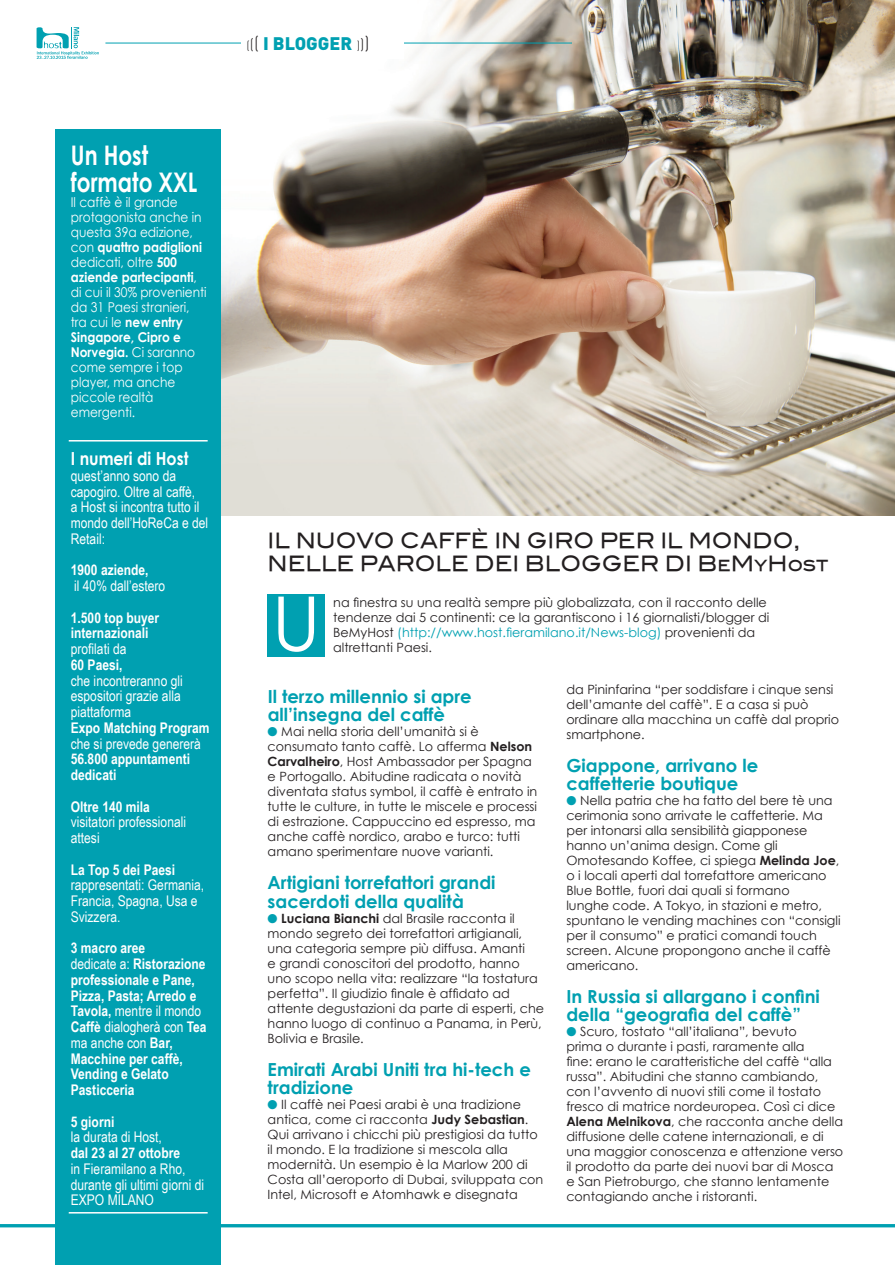
<style>
.page{position:relative;width:895px;height:1265px;background:#fff}
.page>*{position:absolute;margin:0;border:0;box-sizing:border-box;transform-origin:0 0}
.t1{font:75px "Century Gothic";color:#fff}
.t2{font:700 27px/27px "Century Gothic";color:#fff;scale:.8 1}
.t3{font:21px/22.5px "Blair Md ITCTT Medium";color:#231f20;scale:.9 1}
.t4{font:700 18px/18px "Century Gothic";color:#00a0b1}
.t5{font:900 18px "DIN";color:#00a0b1}
.t6{font:700 18px "Century Gothic";color:#fff;scale:.88 1}
.t7{font:14.7px/15.8px "Arial Narrow";color:#fff}
.t8{font:700 14.7px/15.8px "Arial Narrow";color:#fff}
.t9{font:13.5px/15px "Century Gothic";color:#fff;scale:.9 1}
.t10{font:12.75px/15px "Century Gothic";color:#231f20}
.s1{font-weight:700}
.s2{font-weight:400}
.s3{font-family:"DIN Light Alternate";font-weight:400;font-size:12px;color:#231f20}
.s4{font-family:"DIN Light Alternate";font-weight:400;font-size:15px;color:#231f20}
.s5{font-family:"DIN Light Alternate";font-weight:400;color:#231f20}
.s6{font-size:18px}
.s7{color:#00a0b1}
</style>
<div class="page">
<img style="left:188px;top:0;width:707px;height:515px">
<svg style="left:37px;top:27px;width:62px;height:32px"></svg>
<hr style="left:105px;top:43px;width:467px;height:1px;background:#00a0b1">
<div style="left:242px;top:35px;width:162px;height:24px;background:#fff"></div>
<hr style="left:0;top:1224px;width:895px;height:3px;background:#00a0b1">
<div style="left:55px;top:129px;width:166px;height:944px;background:#00a0b1"></div>
<div style="left:55px;top:380px;width:166px;height:885px;background:#00a0b1"></div>
<hr style="left:69px;top:440px;width:139px;height:1px;background:#fff">
<hr style="left:69px;top:1212px;width:139px;height:1px;background:#fff">
<div style="left:268px;top:594px;width:57px;height:63px;background:#00a0b1"></div>
<h2 class="t2" style="left:71px;top:141px;width:160px">Un Host formato XXL</h2>
<p class="t9" style="left:71px;top:194px;width:152px">Il caffè è il grande protagonista anche in questa 39a edizione, con <span class="s1">quattro padiglioni </span>dedicati, oltre <span class="s1">500 aziende partecipanti</span>, di cui il 30% provenienti da 31 Paesi stranieri, tra cui le <span class="s1">new entry<br>Singapore, Cipro e<br>Norvegia.</span> Ci saranno come sempre i top player, ma anche piccole realtà emergenti.</p>
<h3 class="t6" style="left:71px;top:447px;width:135px">I numeri di Host</h3>
<p class="t7" style="left:71px;top:467px;width:139px">quest’anno sono da capogiro. Oltre al caffè,<br>a Host si incontra tutto il mondo dell’HoReCa e del<br>Retail:</p>
<p class="t8" style="left:71px;top:561px;width:79px">1900 aziende,</p>
<p class="t7" style="left:74px;top:577px;width:93px">il 40% dall’estero</p>
<p class="t8" style="left:71px;top:609px;width:90px">1.500 top buyer internazionali</p>
<p class="t7" style="left:71px;top:640px;width:57px">profilati da</p>
<p class="t8" style="left:71px;top:656px;width:53px">60 Paesi,</p>
<p class="t7" style="left:71px;top:672px;width:113px">che incontreranno gli espositori grazie alla piattaforma</p>
<p class="t8" style="left:71px;top:719px;width:140px">Expo Matching Program</p>
<p class="t7" style="left:71px;top:735px;width:131px">che si prevede genererà</p>
<p class="t8" style="left:71px;top:750px;width:121px">56.800 appuntamenti dedicati</p>
<p class="t8" style="left:71px;top:798px;width:81px">Oltre 140 mila</p>
<p class="t7" style="left:71px;top:814px;width:117px">visitatori professionali attesi</p>
<p class="t8" style="left:71px;top:861px;width:106px">La Top 5 dei Paesi</p>
<p class="t7" style="left:71px;top:877px;width:135px">rappresentati: Germania,<br>Francia, Spagna, Usa e<br>Svizzera.</p>
<p class="t8" style="left:71px;top:939px;width:137px">3 macro aree<br><span class="s2">dedicate a:</span> Ristorazione professionale e Pane,<br>Pizza, Pasta; Arredo e<br>Tavola, <span class="s2">mentre il mondo<br></span>Caffè <span class="s2">dialogherà con</span> Tea <span class="s2">ma anche con</span> Bar,<br>Macchine per caffè,<br>Vending e Gelato<br>Pasticceria</p>
<p class="t8" style="left:71px;top:1113px;width:45px">5 giorni</p>
<p class="t7" style="left:71px;top:1128px;width:93px">la durata di Host,</p>
<p class="t8" style="left:71px;top:1144px;width:111px">dal 23 al 27 ottobre</p>
<p class="t7" style="left:71px;top:1160px;width:135px">in Fieramilano a Rho, durante gli ultimi giorni di<br>EXPO MILANO</p>
<h3 class="t5" style="left:246px;top:31px;width:38px"><span class="s3">(</span><span class="s4">(</span><span class="s5">(</span> i BLO</h3>
<h3 class="t5" style="left:306px;top:31px;width:65px">GGER <span class="s3">)</span><span class="s4">)</span><span class="s5">)</span></h3>
<h3 class="t3" style="left:268px;top:527px;width:624px">IL NUOVO CAFFÈ I N GI RO PER I L MONDO,<br>NELLE PAROLE DEI BLOGGER DI B <span class="s6">E</span>M<span class="s6">Y</span>H<span class="s6">OST</span></h3>
<h1 class="t1" style="left:272px;top:577px;width:51px">U</h1>
<p class="t10" style="left:333px;top:595px;width:438px">na finestra su una realtà sempre più globalizzata, con il racconto delle tendenze dai 5 continenti: ce la garantiscono i 16 giornalisti/blogger di<br>BeMyHost <span class="s7">(http://www.host.fieramilano.it/News-blog)</span> provenienti da</p>
<p class="t10" style="left:333px;top:640px;width:100px">altrettanti Paesi.</p>
<h3 class="t4" style="left:268px;top:687px;width:206px">Il terzo millennio si apre all’insegna del caffè</h3>
<p class="t10" style="left:268px;top:724px;width:271px"><span class="s7">●</span> Mai nella storia dell’umanità si è consumato tanto caffè. Lo afferma <span class="s1">Nelson Carvalheiro</span>, Host Ambassador per Spagna e Portogallo. Abitudine radicata o novità diventata status symbol, il caffè è entrato in tutte le culture, in tutte le miscele e processi di estrazione. Cappuccino ed espresso, ma anche caffè nordico, arabo e turco: tutti amano sperimentare nuove varianti.</p>
<h3 class="t4" style="left:268px;top:873px;width:229px">Artigiani torrefattori grandi sacerdoti della qualità</h3>
<p class="t10" style="left:268px;top:910px;width:278px"><span class="s7">●</span> <span class="s1">Luciana Bianchi</span> dal Brasile racconta il mondo segreto dei torrefattori artigianali, una categoria sempre più diffusa. Amanti<br>e grandi conoscitori del prodotto, hanno uno scopo nella vita: realizzare “la tostatura perfetta”. Il giudizio finale è affidato ad attente degustazioni da parte di esperti, che hanno luogo di continuo a Panama, in Perù, Bolivia e Brasile.</p>
<h3 class="t4" style="left:268px;top:1059px;width:265px">Emirati Arabi Uniti tra hi-tech e tradizione</h3>
<p class="t10" style="left:268px;top:1096px;width:277px"><span class="s7">●</span> Il caffè nei Paesi arabi è una tradizione antica, come ci racconta <span class="s1">Judy Sebastian</span>.<br>Qui arrivano i chicchi più prestigiosi da tutto il mondo. E la tradizione si mescola alla modernità. Un esempio è la Marlow 200 di Costa all’aeroporto di Dubai, sviluppata con Intel, Microsoft e Atomhawk e disegnata</p>
<p class="t10" style="left:566px;top:682px;width:274px">da Pininfarina “per soddisfare i cinque sensi dell’amante del caffè”. E a casa si può ordinare alla macchina un caffè dal proprio smartphone.</p>
<h3 class="t4" style="left:566px;top:756px;width:193px">Giappone, arrivano le caffetterie boutique</h3>
<p class="t10" style="left:566px;top:793px;width:276px"><span class="s7">●</span> Nella patria che ha fatto del bere tè una cerimonia sono arrivate le caffetterie. Ma per intonarsi alla sensibilità giapponese hanno un’anima design. Come gli Omotesando Koffee, ci spiega <span class="s1">Melinda Joe</span>, o i locali aperti dal torrefattore americano Blue Bottle, fuori dai quali si formano<br>lunghe code. A Tokyo, in stazioni e metro, spuntano le vending machines con “consigli per il consumo” e pratici comandi touch screen. Alcune propongono anche il caffè americano.</p>
<h3 class="t4" style="left:566px;top:987px;width:255px">In Russia si allargano i confini della “geografia del caffè”</h3>
<p class="t10" style="left:566px;top:1024px;width:278px"><span class="s7">●</span> Scuro, tostato “all’italiana”, bevuto<br>prima o durante i pasti, raramente alla<br>fine: erano le caratteristiche del caffè “alla russa”. Abitudini che stanno cambiando, con l’avvento di nuovi stili come il tostato fresco di matrice nordeuropea. Così ci dice <span class="s1">Alena Melnikova</span>, che racconta anche della diffusione delle catene internazionali, e di una maggior conoscenza e attenzione verso il prodotto da parte dei nuovi bar di Mosca e San Pietroburgo, che stanno lentamente contagiando anche i ristoranti.</p>
</div>
